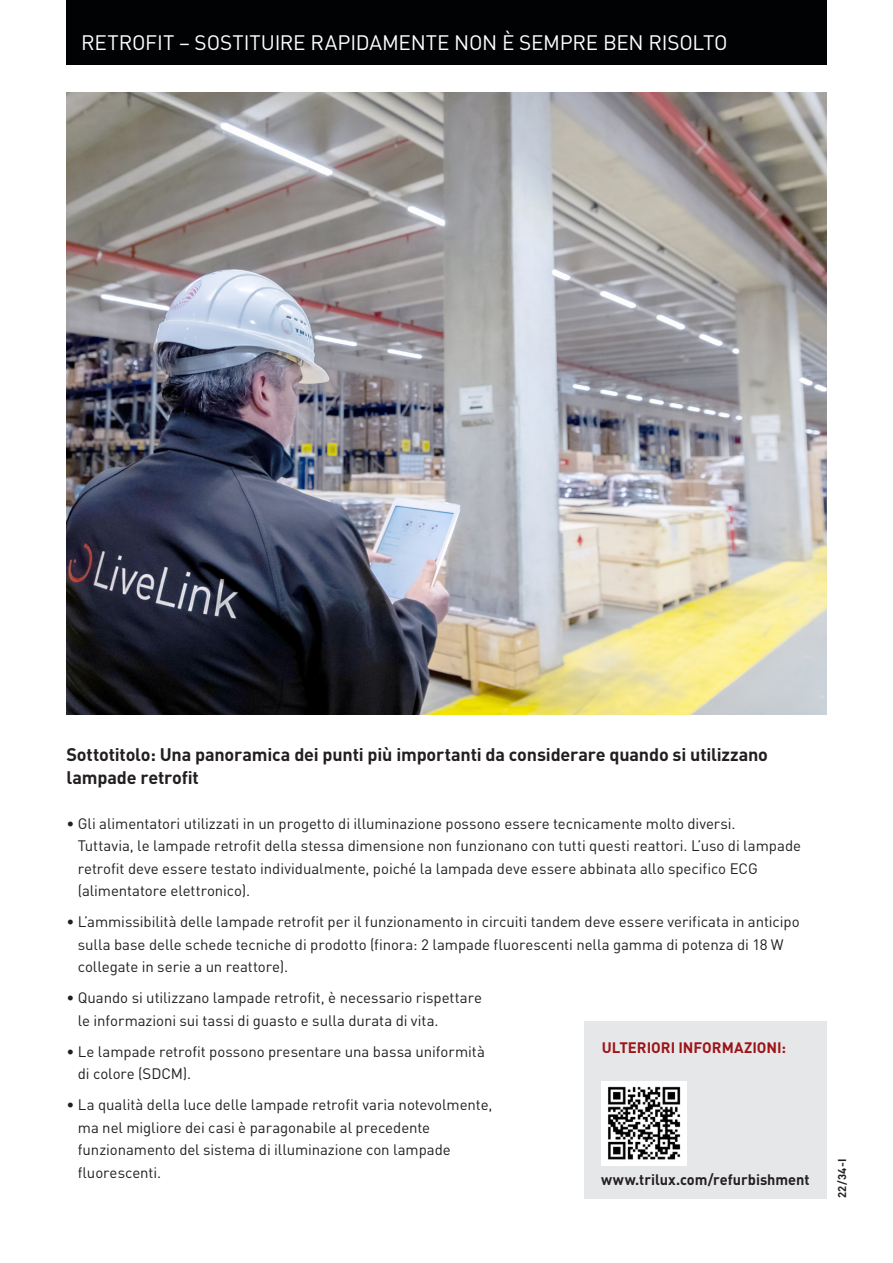
<style>
.page{position:relative;width:893px;height:1263px;background:#fff}
.page>*{position:absolute;margin:0;border:0;box-sizing:border-box;transform-origin:0 0}
.t1{font:20.7px "Trilux DIN";letter-spacing:-.015em;color:#fff}
.t2{font:700 18px/22.5px "Trilux DIN";letter-spacing:-.01em;color:#231f20}
.t3{font:15px/22.5px "Trilux DIN";letter-spacing:-.005em;color:#231f20}
.t4{font:700 15px "Trilux DIN";color:#231f20}
.t5{font:700 15px "Trilux DIN";letter-spacing:-.005em;color:#9c1418}
.t6{font:700 11.25px "Trilux DIN";color:#231f20}
</style>
<div class="page">
<div style="left:66px;top:0;width:760px;height:65px;background:#010203"></div>
<img style="left:66px;top:92px;width:760px;height:622px">
<div style="left:584px;top:1021px;width:242px;height:177px;background:#e6e7e9"></div>
<img style="left:602px;top:1081px;width:84px;height:84px">
<h1 class="t1" style="left:81px;top:29px;width:648px">RETROFIT – SOSTITUIRE RAPIDAMENTE NON È SEMPRE BEN RISOLTO</h1>
<p class="t2" style="left:66px;top:743px;width:703px">Sottotitolo: Una panoramica dei punti più importanti da considerare quando si utilizzano lampade retrofit</p>
<p class="t3" style="left:78px;top:812px;width:725px;text-indent:-11px">• Gli alimentatori utilizzati in un progetto di illuminazione possono essere tecnicamente molto diversi.<br>Tuttavia, le lampade retrofit della stessa dimensione non funzionano con tutti questi reattori. L’uso di lampade retrofit deve essere testato individualmente, poiché la lampada deve essere abbinata allo specifico ECG (alimentatore elettronico).</p>
<p class="t3" style="left:78px;top:911px;width:723px;text-indent:-11px">• L’ammissibilità delle lampade retrofit per il funzionamento in circuiti tandem deve essere verificata in anticipo sulla base delle schede tecniche di prodotto (finora: 2 lampade fluorescenti nella gamma di potenza di 18 W collegate in serie a un reattore).</p>
<p class="t3" style="left:78px;top:987px;width:406px;text-indent:-11px">• Quando si utilizzano lampade retrofit, è necessario rispettare le informazioni sui tassi di guasto e sulla durata di vita.</p>
<p class="t3" style="left:78px;top:1040px;width:409px;text-indent:-11px">• Le lampade retrofit possono presentare una bassa uniformità di colore (SDCM).</p>
<p class="t3" style="left:78px;top:1094px;width:416px;text-indent:-11px">• La qualità della luce delle lampade retrofit varia notevolmente, ma nel migliore dei casi è paragonabile al precedente funzionamento del sistema di illuminazione con lampade fluorescenti.</p>
<p class="t5" style="left:602px;top:1038px;width:186px">ULTERIORI INFORMAZIONI:</p>
<p class="t4" style="left:601px;top:1170px;width:210px">www.trilux.com/refurbishment</p>
<p class="t6" style="left:835px;top:1198px;width:41px;rotate:-90deg">22/34-I</p>
</div>
